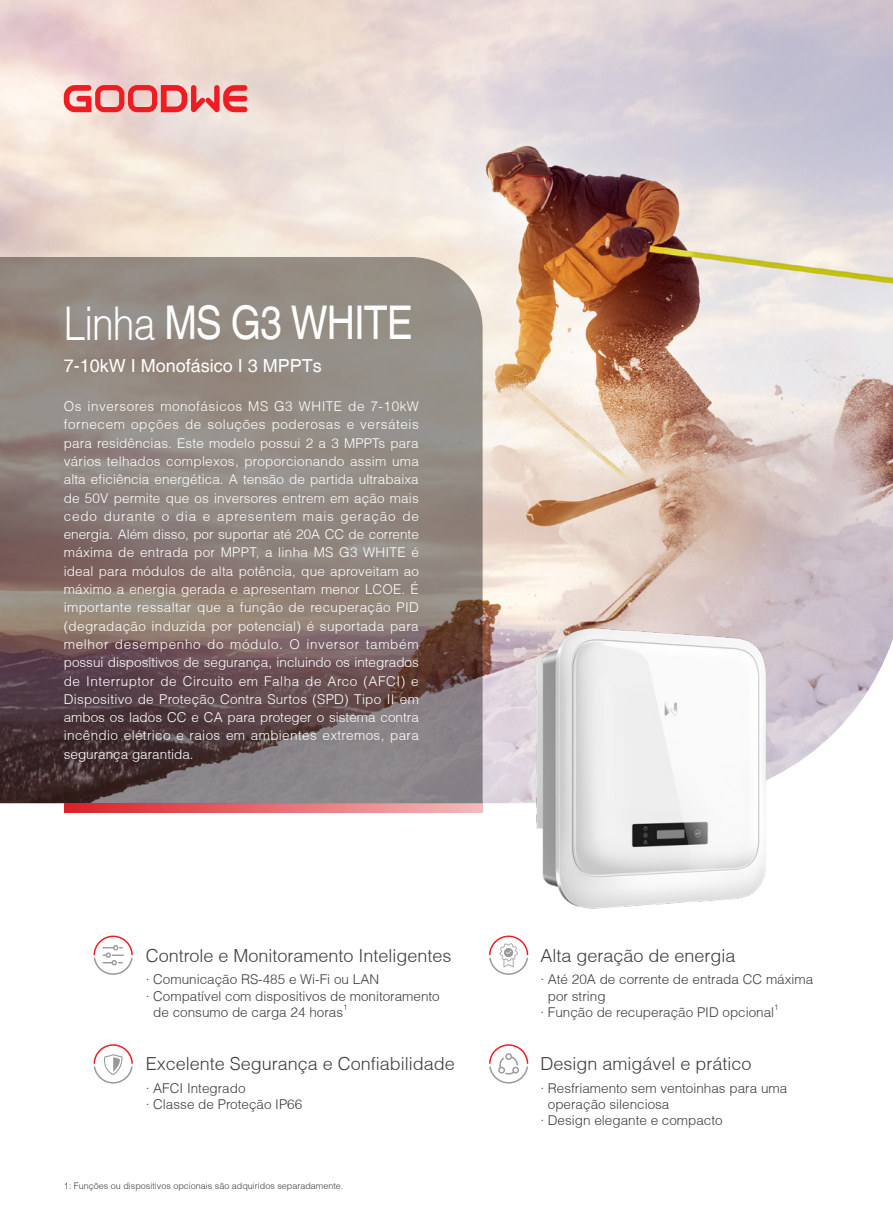
<style>
.page{position:relative;width:893px;height:1212px;background:#fff}
.page>*{position:absolute;margin:0;border:0;box-sizing:border-box;transform-origin:0 0}
.t1{font:46.5px "Helvetica";letter-spacing:-.025em;color:#fff;scale:.84 1}
.t2{font:300 18px "Helvetica";color:#3e3e3f}
.t3{font:18px "Helvetica";color:#fff}
.t4{font:300 13.5px/18.3px "Helvetica";letter-spacing:.025em;color:#fff;text-align:justify}
.t5{font:300 13.5px/16.2px "Helvetica";color:#3e3e3f}
.t6{font:300 9px "Helvetica";color:#3e3e3f}
.t7{font:300 7.8px "Helvetica";color:#3e3e3f}
.s1{font-weight:300}
</style>
<div class="page">
<img style="left:0;top:0;width:893px;height:803px">
<svg style="left:0;top:257px;width:483px;height:546px;background:#857873"></svg>
<svg style="left:64px;top:803px;width:419px;height:9px;background:#e56c71"></svg>
<svg style="left:93px;top:935px;width:40px;height:40px"></svg>
<svg style="left:93px;top:1044px;width:40px;height:40px"></svg>
<svg style="left:489px;top:935px;width:40px;height:40px"></svg>
<svg style="left:489px;top:1044px;width:40px;height:40px"></svg>
<img style="left:529px;top:617px;width:248px;height:292px">
<svg style="left:64px;top:85px;width:183px;height:27px;background:#ee7979"></svg>
<p class="t1" style="left:64px;top:296px;width:417px"><span class="s1">Linha</span> MS G3 WHITE</p>
<p class="t3" style="left:64px;top:355px;width:260px">7-10kW I Monofásico I 3 MPPTs</p>
<p class="t4" style="left:64px;top:397px;width:357px">Os inversores monofásicos MS G3 WHITE de 7-10kW fornecem opções de soluções poderosas e versáteis para residências. Este modelo possui 2 a 3 MPPTs para vários telhados complexos, proporcionando assim uma alta eficiência energética. A tensão de partida ultrabaixa de 50V permite que os inversores entrem em ação mais cedo durante o dia e apresentem mais geração de energia. Além disso, por suportar até 20A CC de corrente máxima de entrada por MPPT, a linha MS G3 WHITE é ideal para módulos de alta potência, que aproveitam ao máximo a energia gerada e apresentam menor LCOE. É importante ressaltar que a função de recuperação PID (degradação induzida por potencial) é suportada para melhor desempenho do módulo. O inversor também possui dispositivos de segurança, incluindo os integrados de Interruptor de Circuito em Falha de Arco (AFCI) e Dispositivo de Proteção Contra Surtos (SPD) Tipo II em ambos os lados CC e CA para proteger o sistema contra incêndio elétrico e raios em ambientes extremos, para segurança garantida.</p>
<p class="t2" style="left:146px;top:944px;width:307px">Controle e Monitoramento Inteligentes</p>
<p class="t5" style="left:146px;top:971px;width:235px">· Comunicação RS-485 e Wi-Fi ou LAN</p>
<p class="t5" style="left:153px;top:987px;width:288px;text-indent:-8px">· Compatível com dispositivos de monitoramento de consumo de carga 24 horas</p>
<p class="t7" style="left:343px;top:1002px;width:6px">1</p>
<p class="t2" style="left:146px;top:1053px;width:311px">Excelente Segurança e Confiabilidade</p>
<p class="t5" style="left:146px;top:1079px;width:101px">· AFCI Integrado</p>
<p class="t5" style="left:146px;top:1096px;width:158px">· Classe de Proteção IP66</p>
<p class="t6" style="left:64px;top:1180px;width:281px">1: Funções ou dispositivos opcionais são adquiridos separadamente.</p>
<p class="t2" style="left:540px;top:944px;width:197px">Alta geração de energia</p>
<p class="t5" style="left:548px;top:971px;width:267px;text-indent:-8px">· Até 20A de corrente de entrada CC máxima por string</p>
<p class="t5" style="left:540px;top:1004px;width:235px">· Função de recuperação PID opcional</p>
<p class="t7" style="left:774px;top:1002px;width:6px">1</p>
<p class="t2" style="left:540px;top:1053px;width:213px">Design amigável e prático</p>
<p class="t5" style="left:548px;top:1079px;width:241px;text-indent:-8px">· Resfriamento sem ventoinhas para uma operação silenciosa</p>
<p class="t5" style="left:540px;top:1112px;width:184px">· Design elegante e compacto</p>
</div>
